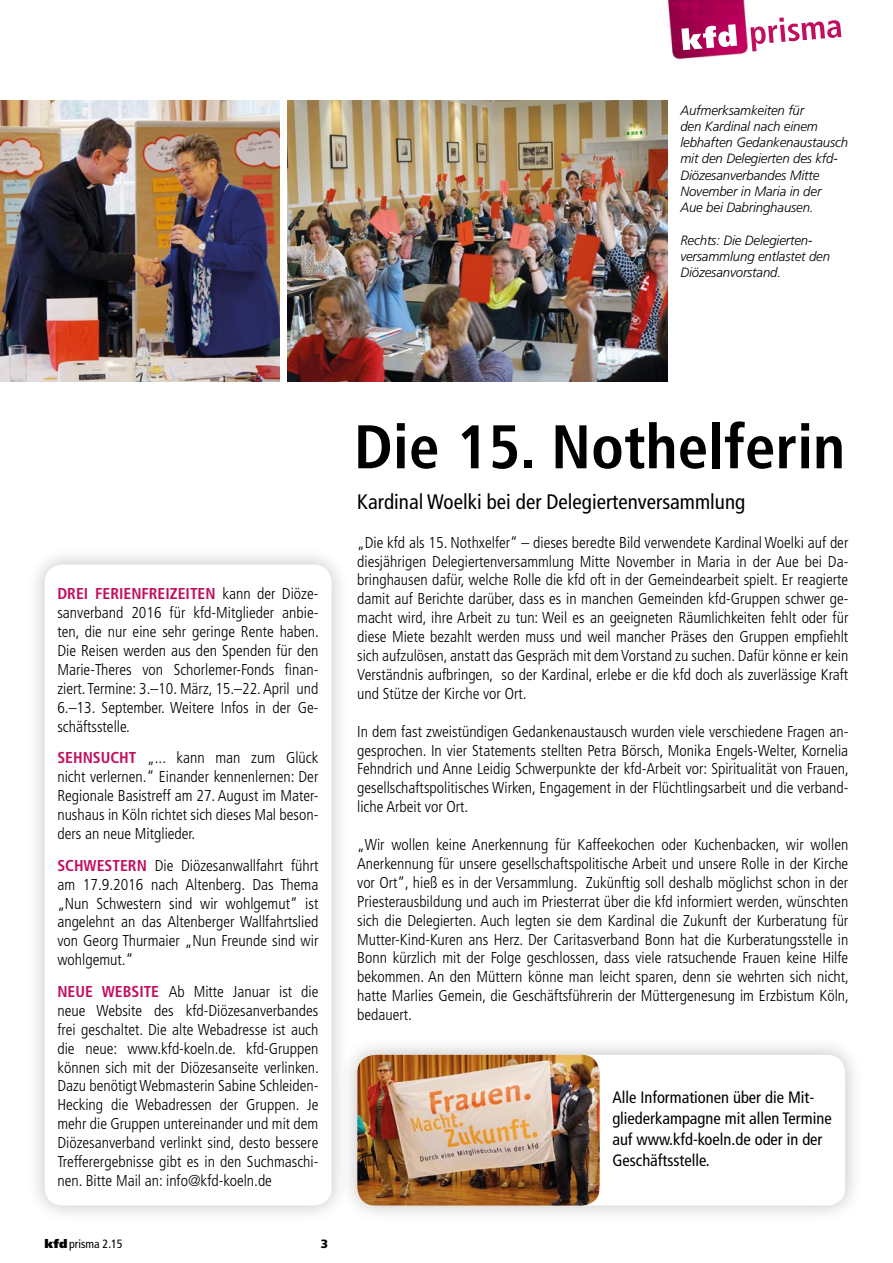
<style>
.page{position:relative;width:893px;height:1263px;background:#fff}
.page>*{position:absolute;margin:0;border:0;box-sizing:border-box;transform-origin:0 0}
.t1{font:700 condensed 61.5px "Frutiger";color:#000}
.t2{font:condensed 21px "Frutiger";color:#000}
.t3{font:condensed 16.5px/21px "Frutiger";color:#000}
.t4{font:300 condensed 15.75px/18.9px "Frutiger";color:#000;text-align:justify}
.t5{font:700 condensed 15.75px "Frutiger";color:#c20e5f}
.t6{font:italic 300 13.5px/16.2px "Frutiger";letter-spacing:-.01em;color:#000}
.t7{font:condensed 12px "Frutiger";color:#000}
.t8{font:900 12px "Frutiger";color:#000}
.s1{font-weight:700;color:#c20e5f}
.s2{font-weight:900;font-stretch:normal}
</style>
<div class="page">
<div style="left:339px;top:1036px;width:525px;height:188px;background:#000;opacity:.25"></div>
<div style="left:357px;top:1055px;width:488px;height:150px;background:#fff;border-radius:18px"></div>
<img style="left:287px;top:101px;width:381px;height:281px">
<img style="left:0;top:101px;width:280px;height:281px">
<div style="left:26px;top:546px;width:325px;height:678px;background:#000;opacity:.25"></div>
<div style="left:45px;top:564px;width:287px;height:641px;background:#fff;border-radius:18px"></div>
<img style="left:357px;top:1055px;width:243px;height:150px">
<img style="left:667px;top:0;width:81px;height:60px">
<svg style="left:750px;top:17px;width:91px;height:35px"></svg>
<svg style="left:681px;top:24px;width:56px;height:26px"></svg>
<p class="t6" style="left:680px;top:102px;width:169px">Aufmerksamkeiten für<br>den Kardinal nach einem lebhaften Gedankenaustausch mit den Delegierten des kfd-<br>Diözesanverbandes Mitte<br>November in Maria in der<br>Aue bei Dabringhausen.</p>
<p class="t6" style="left:680px;top:232px;width:151px">Rechts: Die Delegierten&shy;versammlung entlastet den<br>Diözesanvorstand.</p>
<p class="t4" style="left:57px;top:585px;width:263px;text-indent:165px">kann der Diöze&shy;sanverband 2016 für kfd-Mitglieder anbie&shy;ten, die nur eine sehr geringe Rente haben.<br>Die Reisen werden aus den Spenden für den Marie-Theres von Schorlemer-Fonds finan&shy;ziert. Termine: 3.–10. März, 15.–22. April und 6.–13. September. Weitere Infos in der Ge&shy;schäftsstelle.</p>
<p class="t5" style="left:57px;top:749px;width:18px">SEHNSU</p>
<p class="t5" style="left:110px;top:749px;width:18px">CHT</p>
<p class="t5" style="left:57px;top:585px;width:70px">DREI FERIENF</p>
<p class="t5" style="left:149px;top:585px;width:17px">REIZEITEN</p>
<p class="t4" style="left:57px;top:749px;width:262px;text-indent:90px">„... kann man zum Glück nicht verlernen.“ Einander kennenlernen: Der Regionale Basistreff am 27. August im Mater&shy;nushaus in Köln richtet sich dieses Mal beson&shy;ders an neue Mitglieder.</p>
<p class="t5" style="left:57px;top:856px;width:27px">SCHWESTE</p>
<p class="t4" style="left:57px;top:856px;width:263px;text-indent:71px"><span class="s1">RN</span> Die Diözesanwallfahrt führt am 17.9.2016 nach Altenberg. Das Thema „Nun Schwestern sind wir wohlgemut“ ist angelehnt an das Altenberger Wallfahrtslied von Georg Thurmaier „Nun Freunde sind wir wohlgemut.“</p>
<p class="t5" style="left:57px;top:982px;width:20px">NEUE</p>
<p class="t5" style="left:102px;top:982px;width:22px">WEBSITE</p>
<p class="t4" style="left:57px;top:982px;width:263px;text-indent:111px">Ab Mitte Januar ist die neue Website des kfd-Diözesanverbandes frei geschaltet. Die alte Webadresse ist auch die neue: www.kfd-koeln.de. kfd-Gruppen können sich mit der Diözesanseite verlinken.<br>Dazu benötigt Webmasterin Sabine Schleiden-Hecking die Webadressen der Gruppen. Je mehr die Gruppen untereinander und mit dem Diözesanverband verlinkt sind, desto bessere Trefferergebnisse gibt es in den Suchmaschi&shy;nen. Bitte Mail an: info@kfd-koeln.de</p>
<p class="t7" style="left:45px;top:1237px;width:80px"><span class="s2">kfd</span>prisma 2.15</p>
<p class="t8" style="left:321px;top:1236px;width:9px">3</p>
<h1 class="t1" style="left:354px;top:410px;width:492px">DIE 15. NOTHELFERIN</h1>
<h2 class="t2" style="left:357px;top:490px;width:389px">Kardinal Woelki bei der Delegiertenversammlung</h2>
<p class="t4" style="left:357px;top:533px;width:493px">„Die kfd als 15. Nothxelfer“ – dieses beredte Bild verwendete Kardinal Woelki auf der diesjährigen Delegiertenversammlung Mitte November in Maria in der Aue bei Da&shy;bringhausen dafür, welche Rolle die kfd oft in der Gemeindearbeit spielt. Er reagierte damit auf Berichte darüber, dass es in manchen Gemeinden kfd-Gruppen schwer ge&shy;macht wird, ihre Arbeit zu tun: Weil es an geeigneten Räumlichkeiten fehlt oder für diese Miete bezahlt werden muss und weil mancher Präses den Gruppen empfiehlt sich aufzulösen, anstatt das Gespräch mit dem Vorstand zu suchen. Dafür könne er kein Verständnis aufbringen, so der Kardinal, erlebe er die kfd doch als zuverlässige Kraft und Stütze der Kirche vor Ort.</p>
<p class="t4" style="left:357px;top:722px;width:493px">In dem fast zweistündigen Gedankenaustausch wurden viele verschiedene Fragen an&shy;gesprochen. In vier Statements stellten Petra Börsch, Monika Engels-Welter, Kornelia Fehndrich und Anne Leidig Schwerpunkte der kfd-Arbeit vor: Spiritualität von Frauen, gesellschaftspolitisches Wirken, Engagement in der Flüchtlingsarbeit und die verband&shy;liche Arbeit vor Ort.</p>
<p class="t4" style="left:357px;top:835px;width:493px">„Wir wollen keine Anerkennung für Kaffeekochen oder Kuchenbacken, wir wollen Anerkennung für unsere gesellschaftspolitische Arbeit und unsere Rolle in der Kirche vor Ort“, hieß es in der Versammlung. Zukünftig soll deshalb möglichst schon in der Priesterausbildung und auch im Priesterrat über die kfd informiert werden, wünschten sich die Delegierten. Auch legten sie dem Kardinal die Zukunft der Kurberatung für Mutter-Kind-Kuren ans Herz. Der Caritasverband Bonn hat die Kurberatungsstelle in Bonn kürzlich mit der Folge geschlossen, dass viele ratsuchende Frauen keine Hilfe bekommen. An den Müttern könne man leicht sparen, denn sie wehrten sich nicht, hatte Marlies Gemein, die Geschäftsführerin der Müttergenesung im Erzbistum Köln, bedauert.</p>
<p class="t3" style="left:612px;top:1087px;width:221px">Alle Informationen über die Mit&shy;gliederkampagne mit allen Termine auf www.kfd-koeln.de oder in der<br>Geschäftsstelle.</p>
</div>
